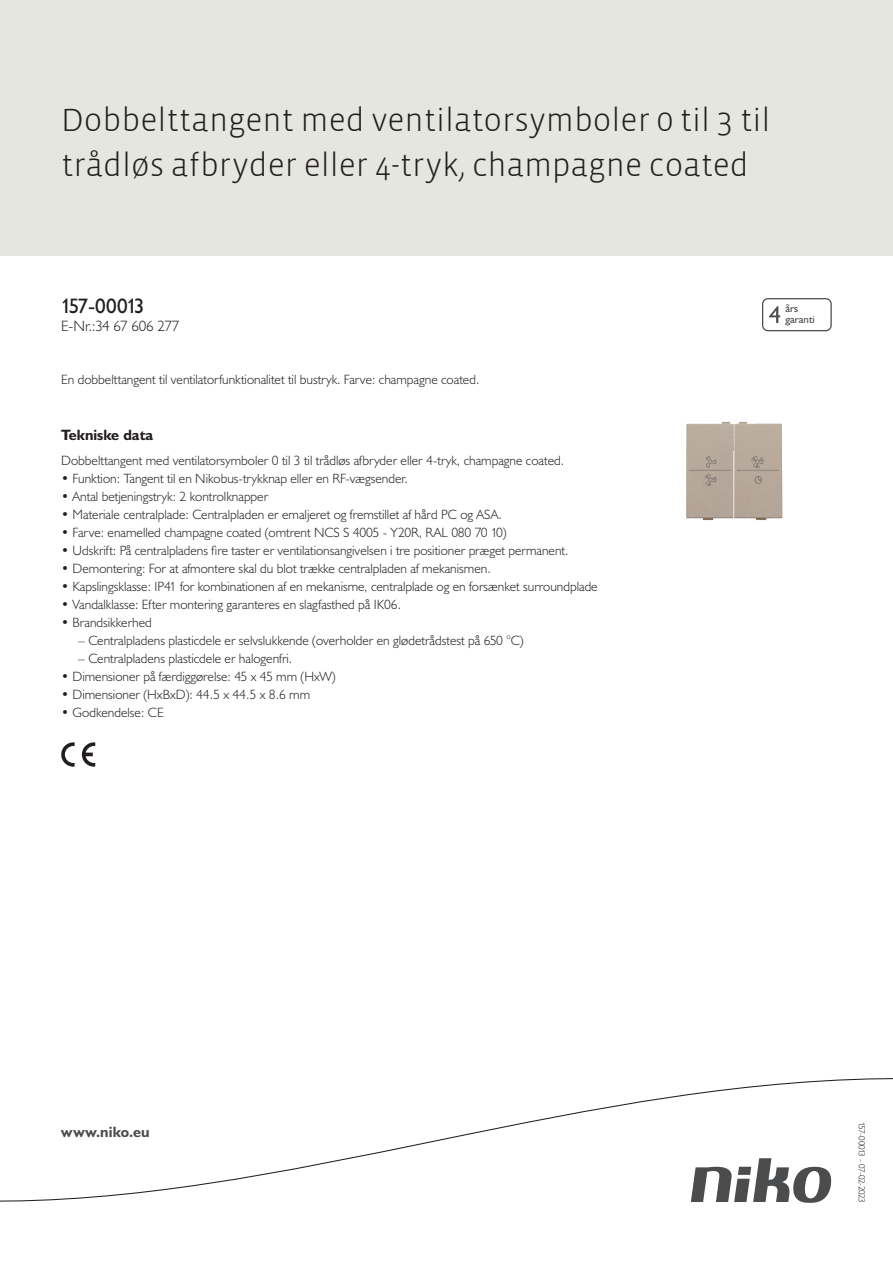
<style>
.page{position:relative;width:893px;height:1263px;background:#fff}
.page>*{position:absolute;margin:0;border:0;box-sizing:border-box;transform-origin:0 0}
.Title_datasheets{font:300 33px/45px "Vista Sans";color:#231f20}
.Article_number{font:21px "Humanist 521 BT";letter-spacing:-.07em;color:#231f20}
.ENumber{font:300 15px "Humanist 521 BT";letter-spacing:-.01em;color:#231f20}
.Titles_parts{font:700 15px "Humanist 521 BT";color:#231f20}
.titel_afbeelding{font:700 15px "Humanist 521 BT";letter-spacing:.005em;color:#4b4c4d}
.USP_Bullets{font:300 13.5px "Humanist 521 BT";color:#231f20}
.Platte_tekst_CAB{font:300 13.5px "Humanist 521 BT";color:#231f20}
.USP_Bullets_level_2{font:300 13.5px "Humanist 521 BT";color:#231f20}
.t1{font:10.8px/10.8px "Humanist 521 BT";color:#4b4c4d}
.Revision{font:300 9px "Humanist 521 BT";letter-spacing:-.05em;color:#231f20}
</style>
<div class="page">
<div style="left:0;top:0;width:893px;height:255px;background:#e6e6e0"></div>
<svg style="left:82px;top:742px;width:13px;height:25px"></svg>
<svg style="left:61px;top:742px;width:14px;height:25px"></svg>
<svg style="left:762px;top:298px;width:70px;height:33px"></svg>
<svg style="left:0;top:1078px;width:893px;height:125px"></svg>
<img style="left:686px;top:422px;width:97px;height:98px">
<p class="Title_datasheets" style="left:61px;top:98px;width:711px">Dobbelttangent med ventilatorsymboler 0 til 3 til trådløs afbryder eller 4-tryk, champagne coated</p>
<p class="Article_number" style="left:61px;top:293px;width:85px">157-00013</p>
<p class="ENumber" style="left:61px;top:316px;width:120px">E-Nr.:34 67 606 277</p>
<p class="Platte_tekst_CAB" style="left:61px;top:371px;width:420px">En dobbelttangent til ventilatorfunktionalitet til bustryk. Farve: champagne coated.</p>
<p class="Titles_parts" style="left:61px;top:426px;width:94px">Tekniske data</p>
<p class="Platte_tekst_CAB" style="left:61px;top:452px;width:504px">Dobbelttangent med ventilatorsymboler 0 til 3 til trådløs afbryder eller 4-tryk, champagne coated.</p>
<p class="USP_Bullets" style="left:61px;top:470px;width:348px">• Funktion: Tangent til en Nikobus-trykknap eller en RF-vægsender.</p>
<p class="USP_Bullets" style="left:61px;top:488px;width:208px">• Antal betjeningstryk: 2 kontrolknapper</p>
<p class="USP_Bullets" style="left:61px;top:506px;width:442px">• Materiale centralplade: Centralpladen er emaljeret og fremstillet af hård PC og ASA.</p>
<p class="USP_Bullets" style="left:61px;top:524px;width:447px">• Farve: enamelled champagne coated (omtrent NCS S 4005 - Y20R, RAL 080 70 10)</p>
<p class="USP_Bullets" style="left:61px;top:542px;width:509px">• Udskrift: På centralpladens fire taster er ventilationsangivelsen i tre positioner præget permanent.</p>
<p class="USP_Bullets" style="left:61px;top:560px;width:431px">• Demontering: For at afmontere skal du blot trække centralpladen af mekanismen.</p>
<p class="USP_Bullets" style="left:61px;top:578px;width:538px">• Kapslingsklasse: IP41 for kombinationen af en mekanisme, centralplade og en forsænket surroundplade</p>
<p class="USP_Bullets" style="left:61px;top:596px;width:341px">• Vandalklasse: Efter montering garanteres en slagfasthed på IK06.</p>
<p class="USP_Bullets" style="left:61px;top:614px;width:92px">• Brandsikkerhed</p>
<p class="USP_Bullets_level_2" style="left:78px;top:632px;width:447px">– Centralpladens plasticdele er selvslukkende (overholder en glødetrådstest på 650 °C)</p>
<p class="USP_Bullets_level_2" style="left:78px;top:650px;width:216px">– Centralpladens plasticdele er halogenfri.</p>
<p class="USP_Bullets" style="left:61px;top:668px;width:276px">• Dimensioner på færdiggørelse: 45 x 45 mm (HxW)</p>
<p class="USP_Bullets" style="left:61px;top:686px;width:250px">• Dimensioner (HxBxD): 44.5 x 44.5 x 8.6 mm</p>
<p class="USP_Bullets" style="left:61px;top:704px;width:104px">• Godkendelse: CE</p>
<p class="t1" style="left:785px;top:303px;width:31px">års garanti</p>
<p class="titel_afbeelding" style="left:61px;top:1122px;width:90px">www.niko.eu</p>
<p class="Revision" style="left:868px;top:1122px;width:82px;rotate:90deg">157-00013 - 07-02-2023</p>
</div>
